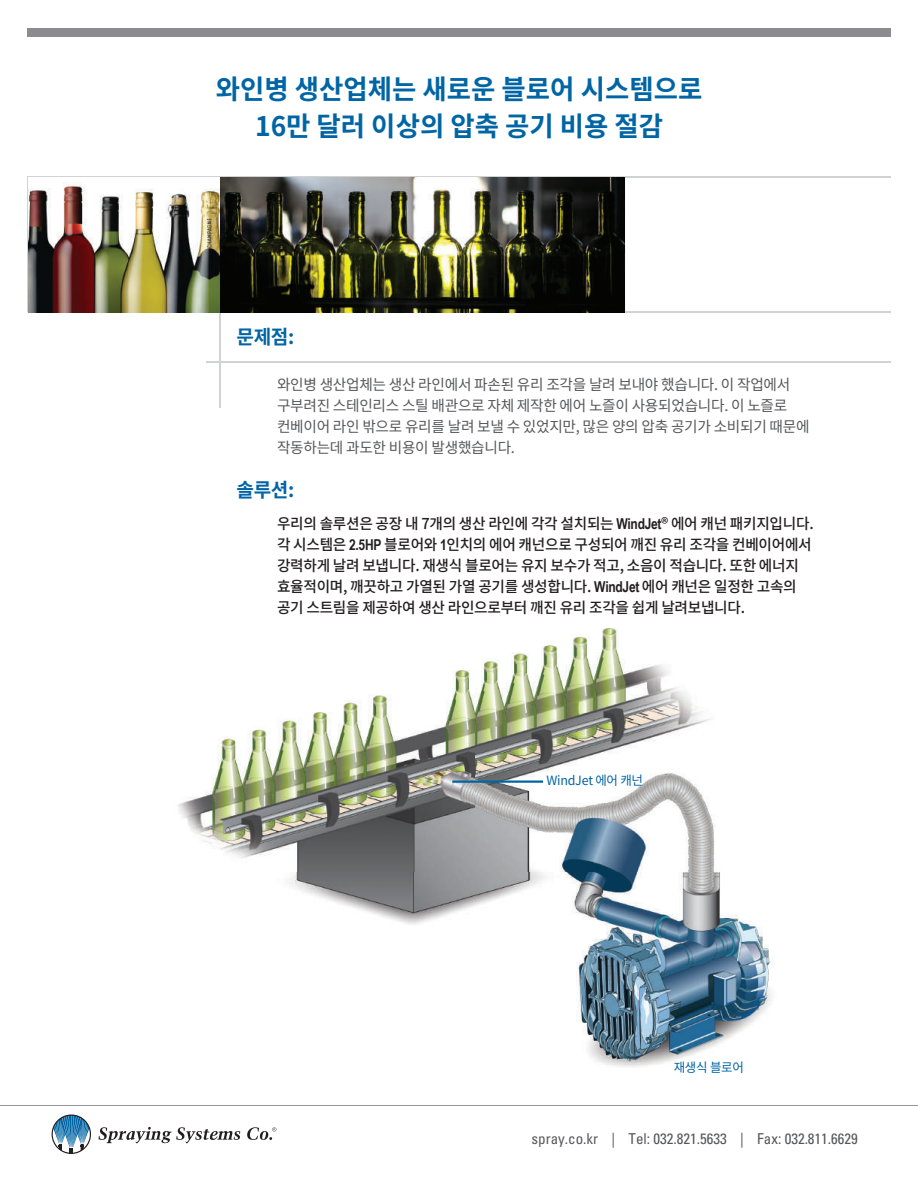
<style>
.page{position:relative;width:918px;height:1188px;background:#fff}
.page>*{position:absolute;margin:0;border:0;box-sizing:border-box;transform-origin:0 0}
.t1{font:700 27px/37.5px "Noto Sans CJ Kkr";color:#0065a4;text-align:center}
.t2{font:700 19.5px "Noto Sans CJ Kkr";letter-spacing:-.02em;color:#0065a4}
.t3{font:500 15px/21px "Noto Sans CJ Kkr";letter-spacing:-.02em;color:#231f20}
.t4{font:15px/21px "Noto Sans CJ Kkr";letter-spacing:-.02em;color:#57585a}
.t5{font:condensed 15px "Univers LT Std";color:#57585a}
.t6{font:12.75px "Noto Sans CJ Kkr";letter-spacing:-.02em;color:#0065a4}
.s1{font-family:"Arial Narrow";font-weight:700}
</style>
<div class="page">
<img style="left:178px;top:629px;width:597px;height:438px">
<hr style="left:27px;top:176px;width:864px;height:2px;background:#d1d2d4">
<hr style="left:81px;top:311px;width:810px;height:2px;background:#d1d2d4">
<hr style="left:219px;top:177px;width:2px;height:230px;background:#d1d2d4">
<hr style="left:206px;top:361px;width:685px;height:2px;background:#d1d2d4">
<div style="left:27px;top:28px;width:864px;height:8px;background:#8a8c8f"></div>
<div style="left:452px;top:780px;width:91px;height:3px;border:2px solid #0065a4"></div>
<svg style="left:52px;top:1115px;width:39px;height:39px"></svg>
<svg style="left:98px;top:1127px;width:142px;height:16px"></svg>
<svg style="left:247px;top:1127px;width:29px;height:13px"></svg>
<hr style="left:0;top:1105px;width:918px;height:1px;background:#939598">
<img style="left:220px;top:177px;width:404px;height:135px">
<img style="left:28px;top:177px;width:192px;height:135px">
<h1 class="t1" style="left:216px;top:71px;width:488px">와인병 생산업체는 새로운 블로어 시스템으로<br>16만 달러 이상의 압축 공기 비용 절감</h1>
<h2 class="t2" style="left:237px;top:326px;width:59px">문제점:</h2>
<p class="t4" style="left:277px;top:374px;width:534px">와인병 생산업체는 생산 라인에서 파손된 유리 조각을 날려 보내야 했습니다. 이 작업에서 구부려진 스테인리스 스틸 배관으로 자체 제작한 에어 노즐이 사용되었습니다. 이 노즐로 컨베이어 라인 밖으로 유리를 날려 보낼 수 있었지만, 많은 양의 압축 공기가 소비되기 때문에 작동하는데 과도한 비용이 발생했습니다.</p>
<h2 class="t2" style="left:237px;top:479px;width:59px">솔루션:</h2>
<p class="t3" style="left:277px;top:513px;width:538px">우리의 솔루션은 공장 내 7개의 생산 라인에 각각 설치되는 <span class="s1">WindJet</span>® 에어 캐넌 패키지입니다. 각 시스템은 <span class="s1">2.5HP</span> 블로어와 <span class="s1">1</span>인치의 에어 캐넌으로 구성되어 깨진 유리 조각을 컨베이어에서 강력하게 날려 보냅니다. 재생식 블로어는 유지 보수가 적고, 소음이 적습니다. 또한 에너지 효율적이며, 깨끗하고 가열된 가열 공기를 생성합니다. <span class="s1">WindJet</span> 에어 캐넌은 일정한 고속의 공기 스트림을 제공하여 생산 라인으로부터 깨진 유리 조각을 쉽게 날려보냅니다.</p>
<p class="t6" style="left:546px;top:773px;width:98px">WindJet 에어 캐넌</p>
<p class="t6" style="left:674px;top:1061px;width:72px">재생식 블로어</p>
<p class="t5" style="left:532px;top:1129px;width:328px">spray.co.kr | Tel: 032.821.5633 | Fax: 032.811.6629</p>
</div>
